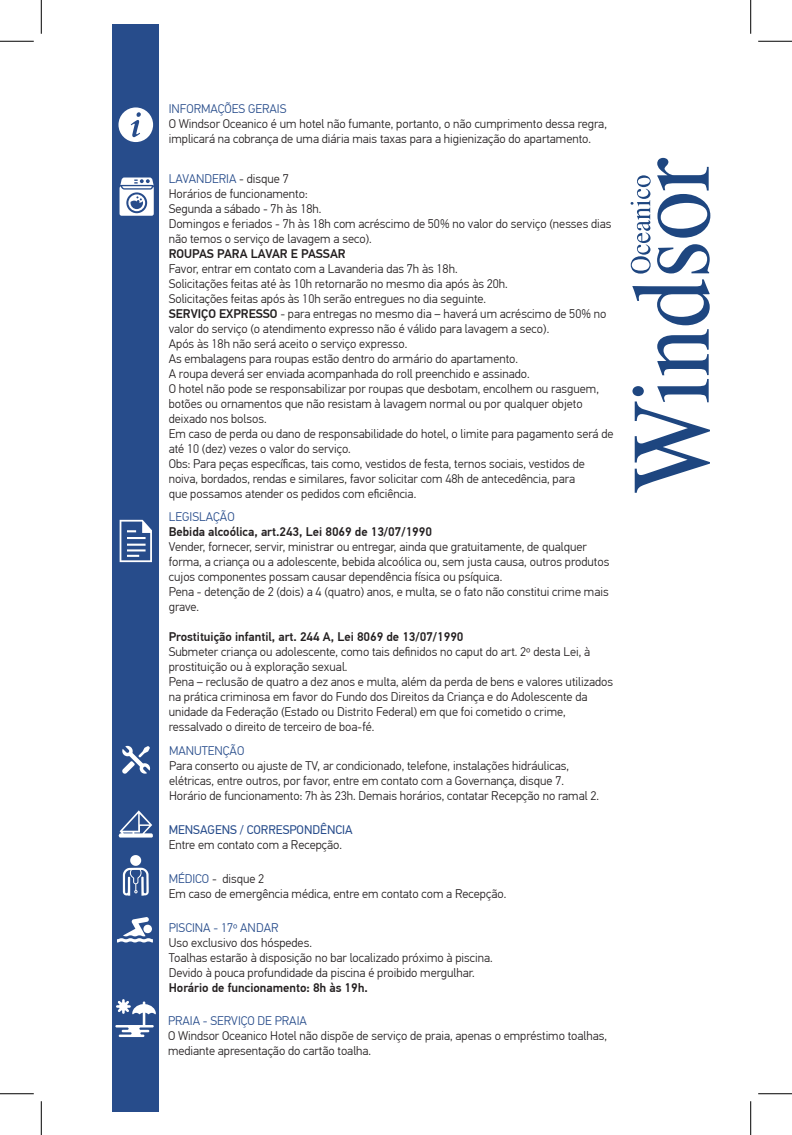
<style>
.page{position:relative;width:792px;height:1135px;background:#fff}
.page>*{position:absolute;margin:0;border:0;box-sizing:border-box;transform-origin:0 0}
.t1{font:300 12.5px/15px "PF Din Text Pro";color:#231f20}
.t2{font:500 12.5px "PF Din Text Pro";color:#231f20}
.t3{font:300 12.5px "PF Din Text Pro";color:#274c8b}
.t4{font:12.5px "PF Din Text Pro";color:#274c8b}
.s1{color:#274c8b}
.s2{font-weight:500}
</style>
<div class="page">
<svg style="left:630px;top:158px;width:80px;height:335px"></svg>
<div style="left:112px;top:24px;width:46px;height:1087px;background:#274c8b"></div>
<svg style="left:119px;top:810px;width:34px;height:27px"></svg>
<svg style="left:123px;top:855px;width:26px;height:41px"></svg>
<svg style="left:119px;top:520px;width:33px;height:42px"></svg>
<svg style="left:119px;top:177px;width:35px;height:39px"></svg>
<svg style="left:118px;top:107px;width:35px;height:35px"></svg>
<svg style="left:122px;top:746px;width:28px;height:28px"></svg>
<svg style="left:117px;top:917px;width:36px;height:25px"></svg>
<svg style="left:115px;top:999px;width:41px;height:38px"></svg>
<hr style="left:0;top:41px;width:34px;height:1px;background:#000">
<hr style="left:757px;top:41px;width:34px;height:1px;background:#000">
<hr style="left:0;top:1093px;width:34px;height:1px;background:#000">
<hr style="left:757px;top:1093px;width:34px;height:1px;background:#000">
<hr style="left:41px;top:0;width:1px;height:34px;background:#000">
<hr style="left:41px;top:1101px;width:1px;height:34px;background:#000">
<hr style="left:750px;top:0;width:1px;height:34px;background:#000">
<hr style="left:750px;top:1101px;width:1px;height:34px;background:#000">
<p class="t3" style="left:169px;top:101px;width:119px">INFORMAÇÕES GERAIS</p>
<p class="t1" style="left:169px;top:116px;width:439px">O Windsor Oceanico é um hotel não fumante, portanto, o não cumprimento dessa regra, implicará na cobrança de uma diária mais taxas para a higienização do apartamento.</p>
<p class="t1" style="left:169px;top:171px;width:444px"><span class="s1">LAVANDERIA</span> - disque 7<br>Horários de funcionamento:<br>Segunda a sábado - 7h às 18h.<br>Domingos e feriados - 7h às 18h com acréscimo de 50% no valor do serviço (nesses dias não temos o serviço de lavagem a seco).</p>
<p class="t2" style="left:169px;top:246px;width:178px">ROUPAS PARA LAVAR E PASSAR</p>
<p class="t1" style="left:169px;top:261px;width:446px">Favor, entrar em contato com a Lavanderia das 7h às 18h.<br>Solicitações feitas até às 10h retornarão no mesmo dia após às 20h.<br>Solicitações feitas após às 10h serão entregues no dia seguinte.<br><span class="s2">SERVIÇO EXPRESSO</span> - para entregas no mesmo dia – haverá um acréscimo de 50% no valor do serviço (o atendimento expresso não é válido para lavagem a seco).<br>Após às 18h não será aceito o serviço expresso.<br>As embalagens para roupas estão dentro do armário do apartamento.<br>A roupa deverá ser enviada acompanhada do roll preenchido e assinado.<br>O hotel não pode se responsabilizar por roupas que desbotam, encolhem ou rasguem, botões ou ornamentos que não resistam à lavagem normal ou por qualquer objeto deixado nos bolsos.<br>Em caso de perda ou dano de responsabilidade do hotel, o limite para pagamento será de até 10 (dez) vezes o valor do serviço.<br>Obs: Para peças específicas, tais como, vestidos de festa, ternos sociais, vestidos de noiva, bordados, rendas e similares, favor solicitar com 48h de antecedência, para<br>que possamos atender os pedidos com eficiência.</p>
<p class="t3" style="left:169px;top:509px;width:67px">LEGISLAÇÃO</p>
<p class="t2" style="left:169px;top:524px;width:264px">Bebida alcoólica, art.243, Lei 8069 de 13/07/1990</p>
<p class="t1" style="left:169px;top:539px;width:442px">Vender, fornecer, servir, ministrar ou entregar, ainda que gratuitamente, de qualquer forma, a criança ou a adolescente, bebida alcoólica ou, sem justa causa, outros produtos cujos componentes possam causar dependência física ou psíquica.<br>Pena - detenção de 2 (dois) a 4 (quatro) anos, e multa, se o fato não constitui crime mais grave.</p>
<p class="t2" style="left:169px;top:629px;width:296px">Prostituição infantil, art. 244 A, Lei 8069 de 13/07/1990</p>
<p class="t1" style="left:169px;top:644px;width:445px">Submeter criança ou adolescente, como tais definidos no caput do art. 2º desta Lei, à prostituição ou à exploração sexual.<br>Pena – reclusão de quatro a dez anos e multa, além da perda de bens e valores utilizados na prática criminosa em favor do Fundo dos Direitos da Criança e do Adolescente da unidade da Federação (Estado ou Distrito Federal) em que foi cometido o crime, ressalvado o direito de terceiro de boa-fé.</p>
<p class="t3" style="left:169px;top:744px;width:77px">MANUTENÇÃO</p>
<p class="t1" style="left:169px;top:759px;width:431px">Para conserto ou ajuste de TV, ar condicionado, telefone, instalações hidráulicas, elétricas, entre outros, por favor, entre em contato com a Governança, disque 7.<br>Horário de funcionamento: 7h às 23h. Demais horários, contatar Recepção no ramal 2.</p>
<p class="t4" style="left:169px;top:823px;width:185px">MENSAGENS / CORRESPONDÊNCIA</p>
<p class="t1" style="left:169px;top:838px;width:175px">Entre em contato com a Recepção.</p>
<p class="t1" style="left:169px;top:871px;width:339px"><span class="s1">MÉDICO</span> - disque 2<br>Em caso de emergência médica, entre em contato com a Recepção.</p>
<p class="t3" style="left:169px;top:920px;width:111px">PISCINA - 17º ANDAR</p>
<p class="t1" style="left:169px;top:935px;width:325px">Uso exclusivo dos hóspedes.<br>Toalhas estarão à disposição no bar localizado próximo à piscina.<br>Devido à pouca profundidade da piscina é proibido mergulhar.</p>
<p class="t2" style="left:169px;top:980px;width:200px">Horário de funcionamento: 8h às 19h.</p>
<p class="t3" style="left:168px;top:1014px;width:140px">PRAIA - SERVIÇO DE PRAIA</p>
<p class="t1" style="left:168px;top:1029px;width:440px">O Windsor Oceanico Hotel não dispõe de serviço de praia, apenas o empréstimo toalhas, mediante apresentação do cartão toalha.</p>
</div>
